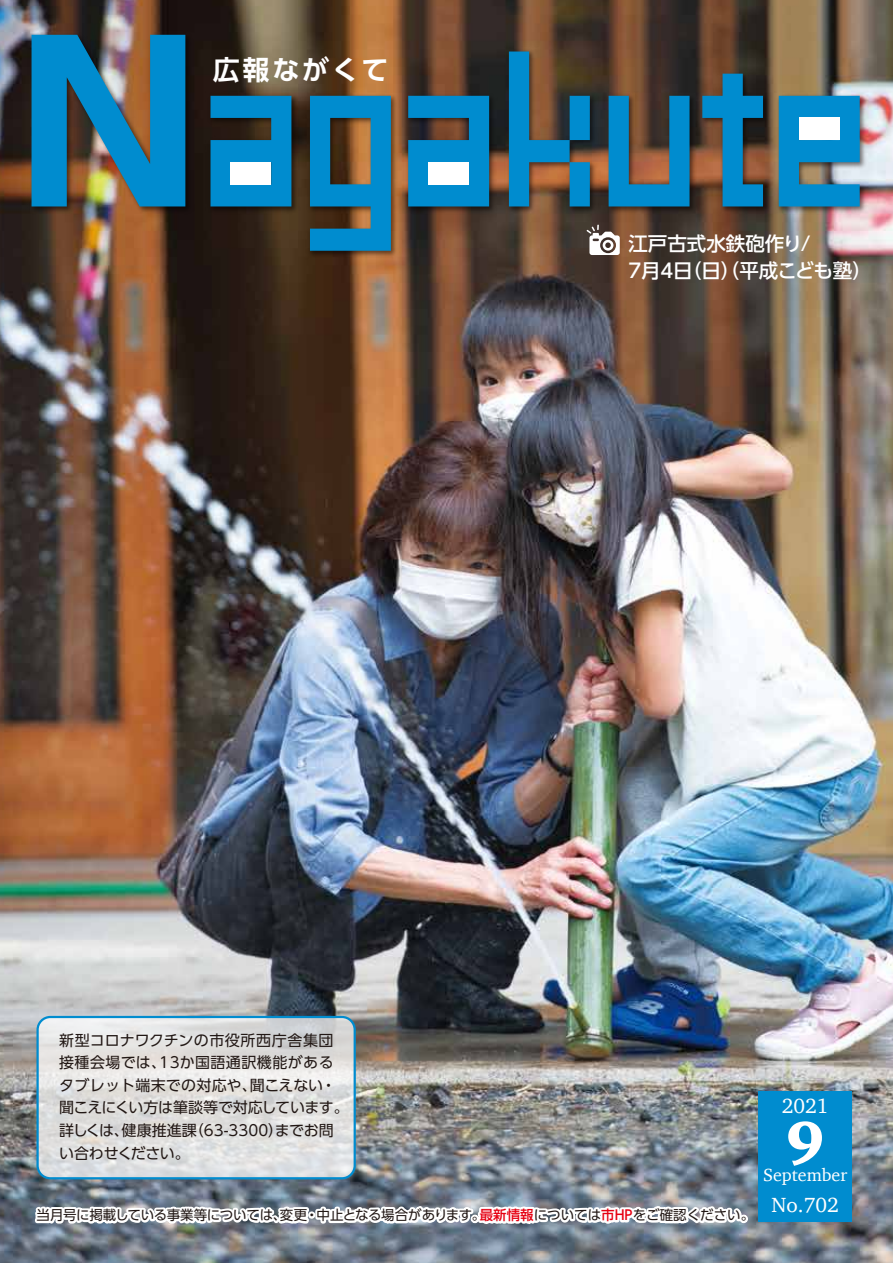
<style>
.page{position:relative;width:893px;height:1263px;background:#fff}
.page>*{position:absolute;margin:0;border:0;box-sizing:border-box;transform-origin:0 0}
.t1{font:900 60px "Charter";color:#fff}
.t2{font:700 27px "UD Shin Go Pro De";letter-spacing:.1em;color:#fff}
.t3{font:21px "Charter";color:#fff}
.t4{font:500 19.5px/27px "UD Shin Go Pro";color:#fff}
.t5{font:18px "Charter";color:#fff}
.t6{font:15px/22.5px "UD Shin Go Pr 6";letter-spacing:.005em;color:#221815}
.t7{font:13.5px "UD Shin Go Pr 6";letter-spacing:-.005em;color:#221815}
.s1{color:#fff}
.s2{font-weight:500;color:#e60012}
</style>
<div class="page">
<img style="left:1px;top:0;width:892px;height:1263px">
<div style="left:758px;top:1091px;width:94px;height:131px;background:#008ccf"></div>
<img style="left:27px;top:30px;width:167px;height:185px">
<img style="left:32px;top:35px;width:153px;height:171px">
<img style="left:206px;top:91px;width:94px;height:124px">
<svg style="left:210px;top:96px;width:81px;height:110px;background:#0a79ae"></svg>
<img style="left:306px;top:91px;width:94px;height:169px">
<svg style="left:310px;top:96px;width:81px;height:155px;background:#257596"></svg>
<img style="left:404px;top:91px;width:94px;height:124px">
<svg style="left:408px;top:96px;width:81px;height:110px;background:#0f7db2"></svg>
<img style="left:504px;top:47px;width:95px;height:168px">
<svg style="left:509px;top:52px;width:81px;height:154px;background:#3a687a"></svg>
<img style="left:604px;top:91px;width:94px;height:124px">
<svg style="left:609px;top:96px;width:80px;height:110px;background:#30718f"></svg>
<img style="left:698px;top:69px;width:74px;height:146px">
<svg style="left:702px;top:74px;width:61px;height:132px;background:#35677d"></svg>
<img style="left:774px;top:91px;width:94px;height:124px">
<svg style="left:779px;top:96px;width:81px;height:110px;background:#1d8fc4"></svg>
<div style="left:231px;top:162px;width:40px;height:22px;background:#fff"></div>
<div style="left:428px;top:162px;width:41px;height:22px;background:#fff"></div>
<div style="left:799px;top:118px;width:40px;height:22px;background:#fff"></div>
<svg style="left:587px;top:225px;width:33px;height:30px"></svg>
<svg style="left:38px;top:1017px;width:317px;height:161px;background:#e0e0df"></svg>
<div style="left:36px;top:1016px;width:320px;height:163px;border:2px solid #008ccf;border-radius:13px"></div>
<svg style="left:31px;top:1188px;width:713px;height:73px"></svg>
<div style="left:739px;top:1214px;width:9px;height:9px;border:4px solid #fff;border-radius:50%"></div>
<div style="left:740px;top:1215px;width:7px;height:7px;border:4px solid #fff;border-radius:50%"></div>
<hr style="left:0;top:328px;width:1px;height:935px;background:#6fba2c">
<hr style="left:0;top:0;width:1px;height:164px;background:#6fba2c">
<hr style="left:0;top:164px;width:1px;height:164px;background:#221815">
<h2 class="t2" style="left:213px;top:48px;width:177px">広報ながくて</h2>
<h3 class="t4" style="left:628px;top:230px;width:245px">江戸古式水鉄砲作り/<br>7月4日（日）（平成こども塾）</h3>
<p class="t6" style="left:59px;top:1028px;width:291px">新型コロナワクチンの市役所西庁舎集団接種会場では、13か国語通訳機能があるタブレット端末での対応や、聞こえない・聞こえにくい方は筆談等で対応しています。詳しくは、健康推進課（63-3300）までお問い合わせください。</p>
<h3 class="t3" style="left:782px;top:1087px;width:48px">2021</h3>
<h1 class="t1" style="left:786px;top:1105px;width:40px">9</h1>
<p class="t5" style="left:763px;top:1160px;width:86px">September</p>
<p class="t7" style="left:37px;top:1204px;width:719px">当月号に掲載している事業等については、変更・<span class="s1">中止となる場合があります。</span><span class="s2">最新情報</span>については<span class="s2">市HP</span><span class="s1">をご確認ください。</span></p>
<h3 class="t3" style="left:772px;top:1187px;width:69px">No.702</h3>
</div>
